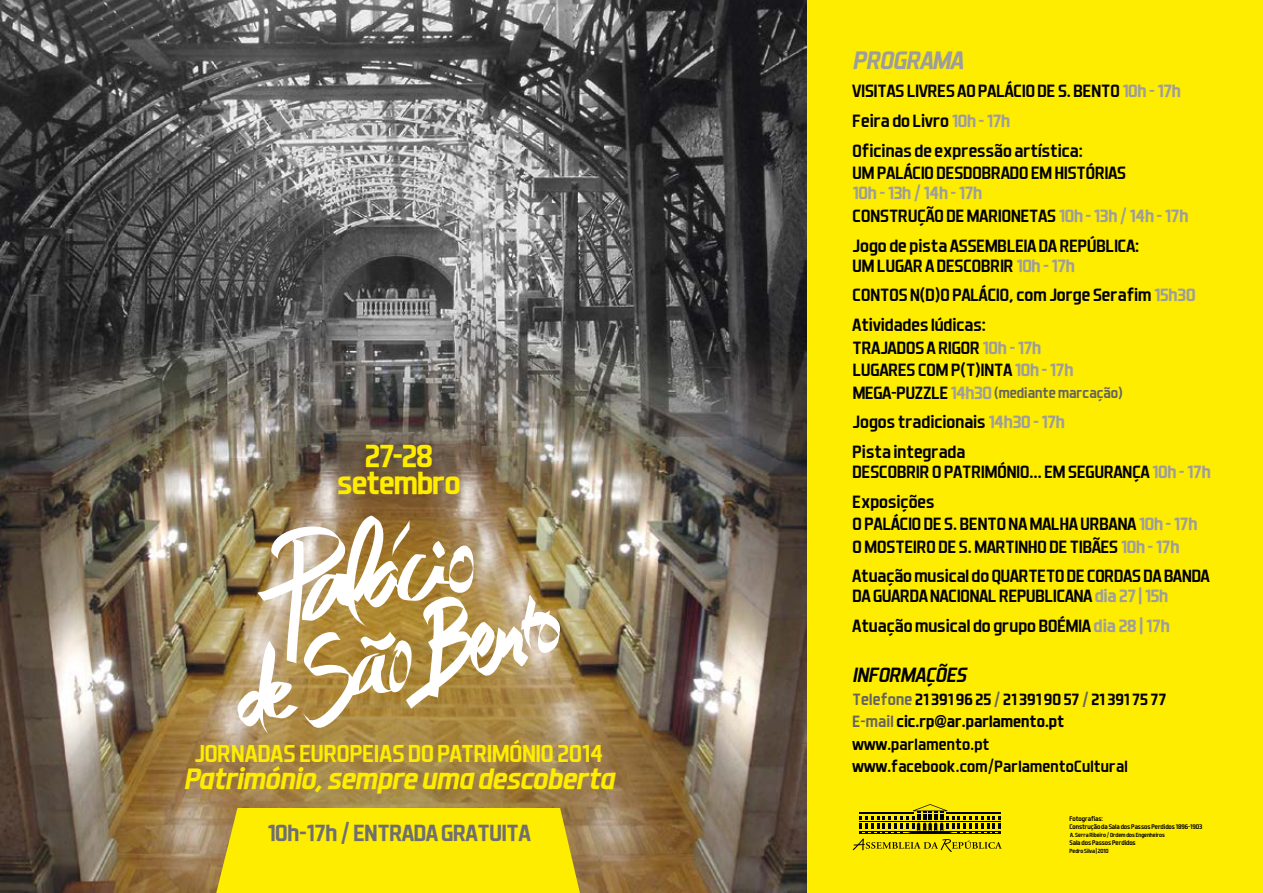
<style>
.page{position:relative;width:1263px;height:893px;background:#fff}
.page>*{position:absolute;margin:0;border:0;box-sizing:border-box;transform-origin:0 0}
.t1{font:700 32.25px/27.3px "Aero Matics";letter-spacing:-.025em;color:#ffed00;text-align:center}
.t2{font:italic 700 29.85px "Aero Matics";letter-spacing:-.005em;color:#ffed00}
.t3{font:italic 700 25.5px "Aero Matics";color:#9d9d9c}
.t4{font:24.9px "Aero Matics";color:#ffed00}
.t5{font:700 23.7px "Aero Matics";color:#706f6f}
.t6{font:italic 21px "Aero Matics";color:#000}
.t7{font:18px/29.5px "Aero Matics";color:#000}
.t8{font:700 18px/22.5px "Aero Matics";color:#9d9d9c}
.t9{font:16.5px/22.5px "Aero Matics";letter-spacing:.01em;color:#000}
.t10{font:15px "Aero Matics";color:#646363}
.t11{font:6.75px/8.2px "Aero Matics";letter-spacing:-.01em;color:#000}
.t12{font:6px "Aero Matics";letter-spacing:-.01em;color:#000}
.s1{font-weight:700;color:#9d9d9c}
.s2{font-weight:400;color:#000}
.s3{font-size:18px;color:#000}
.s4{font-weight:700;font-size:18px;color:#9d9d9c}
.s5{color:#646363}
.s6{font-weight:700}
.s7{font-weight:700;color:#646363}
</style>
<div class="page">
<div style="left:806px;top:0;width:457px;height:893px;background:#ffed00"></div>
<svg style="left:853px;top:804px;width:149px;height:48px"></svg>
<hr style="left:859px;top:812px;width:55px;height:1px;background:#000">
<hr style="left:946px;top:812px;width:55px;height:1px;background:#000">
<img style="left:0;top:0;width:806px;height:893px">
<svg style="left:237px;top:515px;width:324px;height:220px"></svg>
<div style="left:216px;top:808px;width:364px;height:85px;background:#ffed00"></div>
<h1 class="t1" style="left:337px;top:442px;width:125px">27-28 setembro</h1>
<h3 class="t4" style="left:194px;top:739px;width:410px">JORNADAS EUROPEIAS DO PATRIMÓNIO 2014</h3>
<h2 class="t2" style="left:184px;top:761px;width:431px">Património, sempre uma descoberta</h2>
<h3 class="t3" style="left:853px;top:45px;width:111px">PROGRAMA</h3>
<p class="t7" style="left:853px;top:77px;width:330px">VISITAS LIVRES AO PALÁCIO DE S. BENTO <span class="s1">10h - 17h<br></span>Feira do Livro <span class="s1">10h - 17h<br></span>Oficinas de expressão artística:</p>
<p class="t7" style="left:853px;top:158px;width:275px">UM PALÁCIO DESDOBRADO EM HISTÓRIAS</p>
<p class="t8" style="left:853px;top:182px;width:337px">10h - 13h / 14h - 17h<br><span class="s2">CONSTRUÇÃO DE MARIONETAS</span> 10h - 13h / 14h - 17h</p>
<p class="t7" style="left:853px;top:235px;width:288px;line-height:20.2px">Jogo de pista ASSEMBLEIA DA REPÚBLICA:<br>UM LUGAR A DESCOBRIR <span class="s1">10h - 17h</span></p>
<p class="t7" style="left:853px;top:281px;width:344px">CONTOS N(D)O PALÁCIO, com Jorge Serafim <span class="s1">15h30<br></span>Atividades lúdicas:</p>
<p class="t7" style="left:853px;top:336px;width:222px;line-height:22.5px">TRAJADOS A RIGOR <span class="s1">10h - 17h<br></span>LUGARES COM P(T)INTA <span class="s1">10h - 17h</span></p>
<p class="t10" style="left:853px;top:385px;width:272px"><span class="s3">MEGA-PUZZLE</span> <span class="s4">14h30</span> (mediante marcação)</p>
<p class="t7" style="left:853px;top:407px;width:214px">Jogos tradicionais <span class="s1">14h30 - 17h<br></span>Pista integrada</p>
<p class="t7" style="left:853px;top:457px;width:359px">DESCOBRIR O PATRIMÓNIO… EM SEGURANÇA <span class="s1">10h – 17h<br></span>Exposições</p>
<p class="t7" style="left:853px;top:513px;width:346px;line-height:22.5px">O PALÁCIO DE S. BENTO NA MALHA URBANA <span class="s1">10h - 17h<br></span>O MOSTEIRO DE S. MARTINHO DE TIBÃES <span class="s1">10h – 17h</span></p>
<p class="t7" style="left:853px;top:566px;width:359px;line-height:20.2px">Atuação musical do QUARTETO DE CORDAS DA BANDA<br>DA GUARDA NACIONAL REPUBLICANA <span class="s1">dia 27 | 15h</span></p>
<p class="t7" style="left:853px;top:611px;width:319px">Atuação musical do grupo BOÉMIA <span class="s1">dia 28 | 17h</span></p>
<p class="t6" style="left:853px;top:663px;width:115px">INFORMAÇÕES</p>
<p class="t9" style="left:853px;top:688px;width:315px"><span class="s5">Telefone</span> <span class="s6">21 391 96 25</span> <span class="s7">/</span> <span class="s6">21 391 90 57</span> <span class="s7">/</span> <span class="s6">21 391 75 77<br></span><span class="s5">E-mail</span> <span class="s6">cic.rp@ar.parlamento.pt </span>www.parlamento.pt www.facebook.com/ParlamentoCultural</p>
<h3 class="t5" style="left:267px;top:820px;width:264px">10h-17h / ENTRADA GRATUITA</h3>
<p class="t11" style="left:1069px;top:815px;width:134px">Fotografias:<br>Construção da Sala dos Passos Perdidos 1896-1903</p>
<p class="t12" style="left:1070px;top:831px;width:96px">A. Serra Ribeiro / Ordem dos Engenheiros</p>
<p class="t11" style="left:1069px;top:839px;width:68px">Sala dos Passos Perdidos</p>
<p class="t12" style="left:1069px;top:847px;width:41px">Pedro Silva | 2010</p>
</div>
